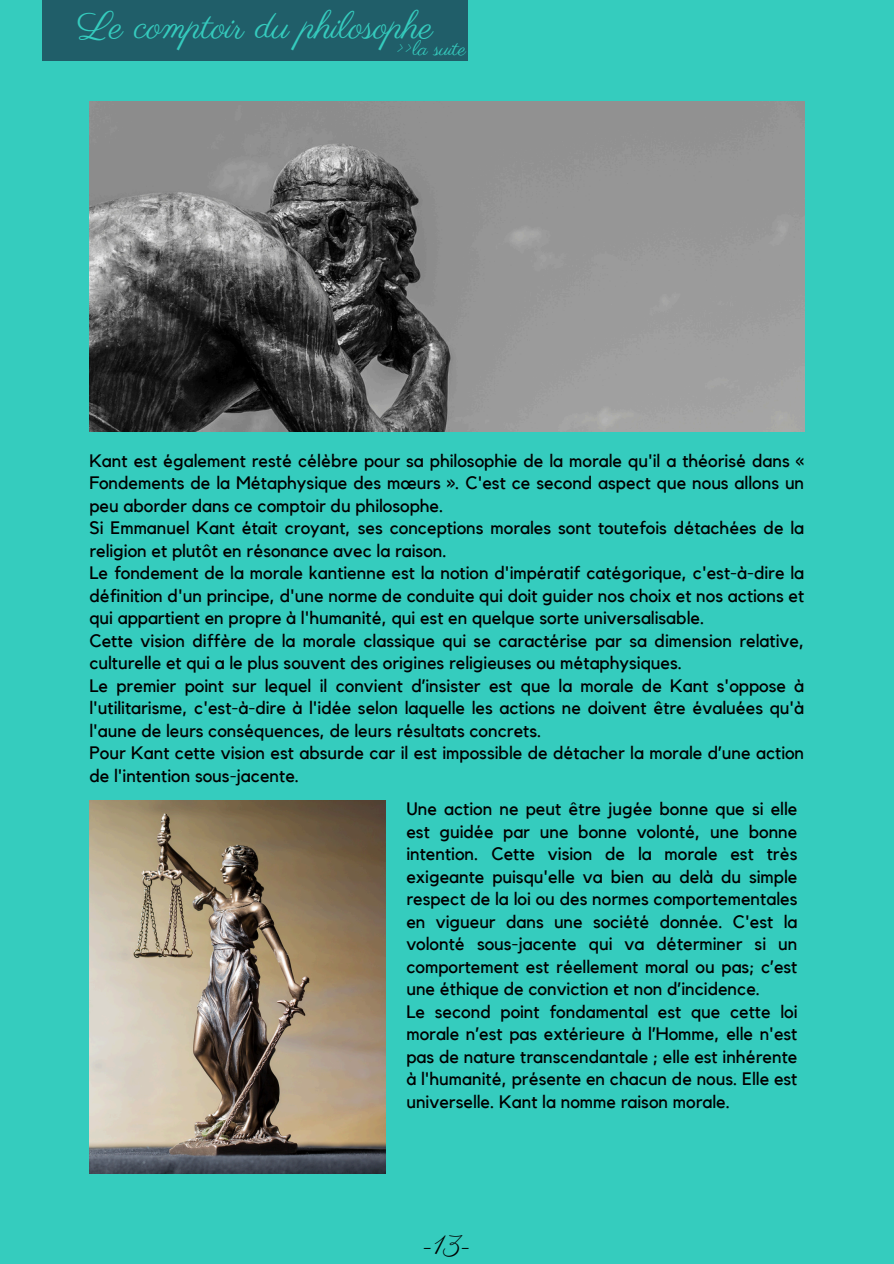
<style>
.page{position:relative;width:894px;height:1264px;background:#fff}
.page>*{position:absolute;margin:0;border:0;box-sizing:border-box;transform-origin:0 0}
.t1{font:38.4px "Parisienne";color:#35ccbe}
.t2{font:27px "Parisienne";color:#000}
.t3{font:21.15px "Parisienne";color:#35ccbe}
.t4{font:18px/22.5px "Kollektif";color:#000;text-align:justify}
</style>
<div class="page">
<div style="left:0;top:0;width:893px;height:1263px;background:#35ccbe"></div>
<img style="left:89px;top:101px;width:715px;height:330px">
<div style="left:43px;top:0;width:425px;height:60px;background:#205e69"></div>
<img style="left:89px;top:800px;width:296px;height:373px">
<p class="t1" style="left:77px;top:2px;width:357px">Le comptoir du philosophe</p>
<p class="t3" style="left:396px;top:36px;width:71px">&gt;&gt;la suite</p>
<h3 class="t4" style="left:89px;top:450px;width:716px">Kant est également resté célèbre pour sa philosophie de la morale qu'il a théorisé dans « Fondements de la Métaphysique des mœurs ». C'est ce second aspect que nous allons un peu aborder dans ce comptoir du philosophe.</h3>
<p class="t4" style="left:89px;top:517px;width:716px">Si Emmanuel Kant était croyant, ses conceptions morales sont toutefois détachées de la religion et plutôt en résonance avec la raison.</p>
<p class="t4" style="left:89px;top:562px;width:716px">Le fondement de la morale kantienne est la notion d'impératif catégorique, c'est-à-dire la définition d'un principe, d'une norme de conduite qui doit guider nos choix et nos actions et qui appartient en propre à l'humanité, qui est en quelque sorte universalisable.</p>
<p class="t4" style="left:89px;top:630px;width:716px">Cette vision diffère de la morale classique qui se caractérise par sa dimension relative, culturelle et qui a le plus souvent des origines religieuses ou métaphysiques.</p>
<p class="t4" style="left:89px;top:675px;width:716px">Le premier point sur lequel il convient d’insister est que la morale de Kant s'oppose à l'utilitarisme, c'est-à-dire à l'idée selon laquelle les actions ne doivent être évaluées qu'à l'aune de leurs conséquences, de leurs résultats concrets.</p>
<p class="t4" style="left:89px;top:742px;width:716px">Pour Kant cette vision est absurde car il est impossible de détacher la morale d’une action de l'intention sous-jacente.</p>
<p class="t4" style="left:406px;top:798px;width:392px">Une action ne peut être jugée bonne que si elle est guidée par une bonne volonté, une bonne intention. Cette vision de la morale est très exigeante puisqu'elle va bien au delà du simple respect de la loi ou des normes comportementales en vigueur dans une société donnée. C'est la volonté sous-jacente qui va déterminer si un comportement est réellement moral ou pas; c’est une éthique de conviction et non d’incidence.</p>
<p class="t4" style="left:406px;top:1001px;width:392px">Le second point fondamental est que cette loi morale n’est pas extérieure à l’Homme, elle n'est pas de nature transcendantale ; elle est inhérente à l'humanité, présente en chacun de nous. Elle est universelle. Kant la nomme raison morale.</p>
<p class="t2" style="left:422px;top:1228px;width:50px">-13-</p>
</div>
